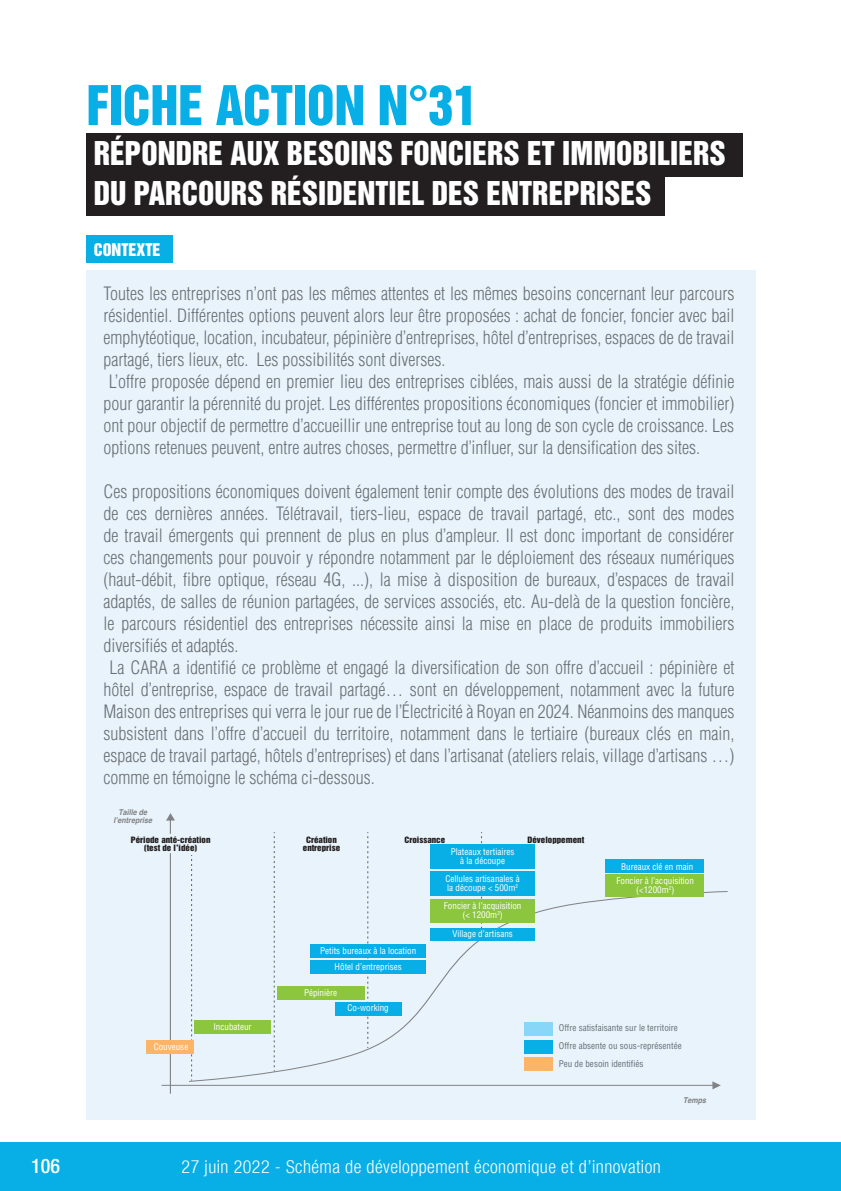
<style>
.page{position:relative;width:841px;height:1191px;background:#fff}
.page>*{position:absolute;margin:0;border:0;box-sizing:border-box;transform-origin:0 0}
.t1{font:50px "Helvetica Inserat LT Std";color:#08afe6}
.t2{font:30px/40px "Helvetica Inserat LT Std";color:#fff}
.t3{font:500 condensed 20px "Helvetica Neue";color:#fff}
.t4{font:300 condensed 18px/22px "Helvetica LT Std";color:#697075}
.t5{font:300 condensed 18px "Helvetica Neue";letter-spacing:.025em;color:#fff}
.t6{font:16px "Helvetica Inserat LT Std";color:#fff}
.t7{font:condensed 9px/9px "Helvetica LT Std";color:#fff;text-align:center}
.t8{font:condensed 9px/18px "Helvetica LT Std";color:#657076}
.t9{font:8px/8px "Helvetica Inserat LT Std";color:#231f20;text-align:center;scale:1.12 1}
.t10{font:italic 700 8px/8px "Helvetica";color:#808285;text-align:center;scale:.89 1}
</style>
<div class="page">
<div style="left:0;top:1142px;width:840px;height:49px;background:#08afe6"></div>
<div style="left:87px;top:134px;width:655px;height:43px;background:#231f20"></div>
<div style="left:87px;top:173px;width:578px;height:43px;background:#231f20"></div>
<div style="left:87px;top:271px;width:669px;height:849px;background:#e9f3fb"></div>
<div style="left:87px;top:236px;width:86px;height:27px;background:#08afe6"></div>
<hr style="left:170px;top:853px;width:1px;height:240px;background:#808285">
<hr style="left:161px;top:1085px;width:555px;height:1px;background:#808285">
<svg style="left:712px;top:1082px;width:8px;height:7px"></svg>
<svg style="left:166px;top:813px;width:9px;height:21px"></svg>
<svg style="left:188px;top:890px;width:540px;height:192px"></svg>
<svg style="left:191px;top:855px;width:1px;height:225px"></svg>
<svg style="left:274px;top:832px;width:1px;height:239px"></svg>
<svg style="left:367px;top:832px;width:1px;height:216px"></svg>
<svg style="left:481px;top:832px;width:1px;height:96px"></svg>
<div style="left:605px;top:859px;width:99px;height:13px;background:#08afe6"></div>
<div style="left:335px;top:1002px;width:66px;height:13px;background:#08afe6"></div>
<div style="left:310px;top:960px;width:116px;height:13px;background:#08afe6"></div>
<div style="left:310px;top:944px;width:116px;height:14px;background:#08afe6"></div>
<div style="left:430px;top:928px;width:105px;height:13px;background:#08afe6"></div>
<div style="left:430px;top:871px;width:105px;height:24px;background:#08afe6"></div>
<div style="left:430px;top:845px;width:105px;height:24px;background:#08afe6"></div>
<div style="left:605px;top:874px;width:99px;height:22px;background:#8cc63f"></div>
<div style="left:430px;top:899px;width:105px;height:24px;background:#8cc63f"></div>
<div style="left:277px;top:986px;width:87px;height:14px;background:#8cc63f"></div>
<div style="left:194px;top:1020px;width:76px;height:13px;background:#8cc63f"></div>
<div style="left:146px;top:1040px;width:47px;height:13px;background:#fcb566"></div>
<div style="left:524px;top:1057px;width:29px;height:14px;background:#fcb566"></div>
<div style="left:524px;top:1040px;width:29px;height:13px;background:#08afe6"></div>
<div style="left:524px;top:1022px;width:29px;height:13px;background:#88d6f8"></div>
<h1 class="t1" style="left:87px;top:83px;width:393px">FICHE ACTION N°31</h1>
<h2 class="t2" style="left:94px;top:134px;width:633px">RÉPONDRE AUX BESOINS FONCIERS ET IMMOBILIERS<br>DU PARCOURS RÉSIDENTIEL DES ENTREPRISES</h2>
<p class="t6" style="left:94px;top:243px;width:68px">CONTEXTE</p>
<p class="t4" style="left:104px;top:284px;width:632px">Toutes les entreprises n’ont pas les mêmes attentes et les mêmes besoins concernant leur parcours résidentiel. Différentes options peuvent alors leur être proposées : achat de foncier, foncier avec bail emphytéotique, location, incubateur, pépinière d’entreprises, hôtel d’entreprises, espaces de de travail partagé, tiers lieux, etc. Les possibilités sont diverses.<br>L’offre proposée dépend en premier lieu des entreprises ciblées, mais aussi de la stratégie définie pour garantir la pérennité du projet. Les différentes propositions économiques (foncier et immobilier) ont pour objectif de permettre d’accueillir une entreprise tout au long de son cycle de croissance. Les options retenues peuvent, entre autres choses, permettre d’influer, sur la densification des sites.</p>
<p class="t4" style="left:104px;top:482px;width:632px">Ces propositions économiques doivent également tenir compte des évolutions des modes de travail</p>
<p class="t4" style="left:104px;top:504px;width:632px">de ces dernières années. Télétravail, tiers-lieu, espace de travail partagé, etc., sont des modes</p>
<p class="t4" style="left:104px;top:526px;width:632px">de travail émergents qui prennent de plus en plus d’ampleur. Il est donc important de considérer</p>
<p class="t4" style="left:104px;top:548px;width:632px">ces changements pour pouvoir y répondre notamment par le déploiement des réseaux numériques</p>
<p class="t4" style="left:104px;top:570px;width:632px">(haut-débit, fibre optique, réseau 4G, ...), la mise à disposition de bureaux, d’espaces de travail</p>
<p class="t4" style="left:104px;top:592px;width:632px">adaptés, de salles de réunion partagées, de services associés, etc. Au-delà de la question foncière,</p>
<p class="t4" style="left:104px;top:614px;width:632px">le parcours résidentiel des entreprises nécessite ainsi la mise en place de produits immobiliers</p>
<p class="t4" style="left:104px;top:636px;width:136px">diversifiés et adaptés.</p>
<p class="t4" style="left:109px;top:658px;width:626px">La CARA a identifié ce problème et engagé la diversification de son offre d’accueil : pépinière et</p>
<p class="t4" style="left:104px;top:680px;width:632px">hôtel d’entreprise, espace de travail partagé… sont en développement, notamment avec la future</p>
<p class="t4" style="left:104px;top:702px;width:632px">Maison des entreprises qui verra le jour rue de l’Électricité à Royan en 2024. Néanmoins des manques</p>
<p class="t4" style="left:104px;top:724px;width:632px">subsistent dans l’offre d’accueil du territoire, notamment dans le tertiaire (bureaux clés en main,</p>
<p class="t4" style="left:104px;top:746px;width:632px">espace de travail partagé, hôtels d’entreprises) et dans l’artisanat (ateliers relais, village d’artisans …)</p>
<p class="t4" style="left:104px;top:768px;width:272px">comme en témoigne le schéma ci-dessous.</p>
<p class="t10" style="left:113px;top:809px;width:45px">Taille de l’entreprise</p>
<p class="t9" style="left:131px;top:835px;width:73px">Période anté-création (test de l’idée)</p>
<p class="t9" style="left:303px;top:835px;width:35px">Création entreprise</p>
<p class="t9" style="left:404px;top:835px;width:38px">Croissance</p>
<p class="t9" style="left:527px;top:835px;width:52px">Développement</p>
<p class="t7" style="left:451px;top:849px;width:65px">Plateaux tertiaires à la découpe</p>
<p class="t7" style="left:445px;top:875px;width:76px;text-align:left">Cellules artisanales à la découpe &lt; 500m<sup>2</sup></p>
<p class="t7" style="left:444px;top:902px;width:79px">Foncier à l’acquisition (&lt; 1200m<sup>2</sup>)</p>
<p class="t7" style="left:452px;top:930px;width:62px">Village d’artisans</p>
<p class="t7" style="left:616px;top:860px;width:79px;line-height:14.6px">Bureaux clé en main<br>Foncier à l’acquisition</p>
<p class="t7" style="left:636px;top:886px;width:40px">(&lt;1200m<sup>2</sup>)</p>
<p class="t7" style="left:154px;top:1043px;width:36px">Couveuse</p>
<p class="t7" style="left:213px;top:1023px;width:40px">Incubateur</p>
<p class="t7" style="left:320px;top:944px;width:97px;line-height:15.4px">Petits bureaux à la location<br>Hôtel d’entreprises</p>
<p class="t7" style="left:304px;top:989px;width:35px">Pépinière</p>
<p class="t7" style="left:347px;top:1004px;width:43px">Co-working</p>
<p class="t8" style="left:559px;top:1020px;width:124px">Offre satisfaisante sur le territoire<br>Offre absente ou sous-représentée<br>Peu de besoin identifiés</p>
<p class="t10" style="left:683px;top:1096px;width:27px">Temps</p>
<p class="t3" style="left:31px;top:1158px;width:30px">106</p>
<p class="t5" style="left:182px;top:1159px;width:480px">27 juin 2022 - Schéma de développement économique et d’innovation</p>
</div>
